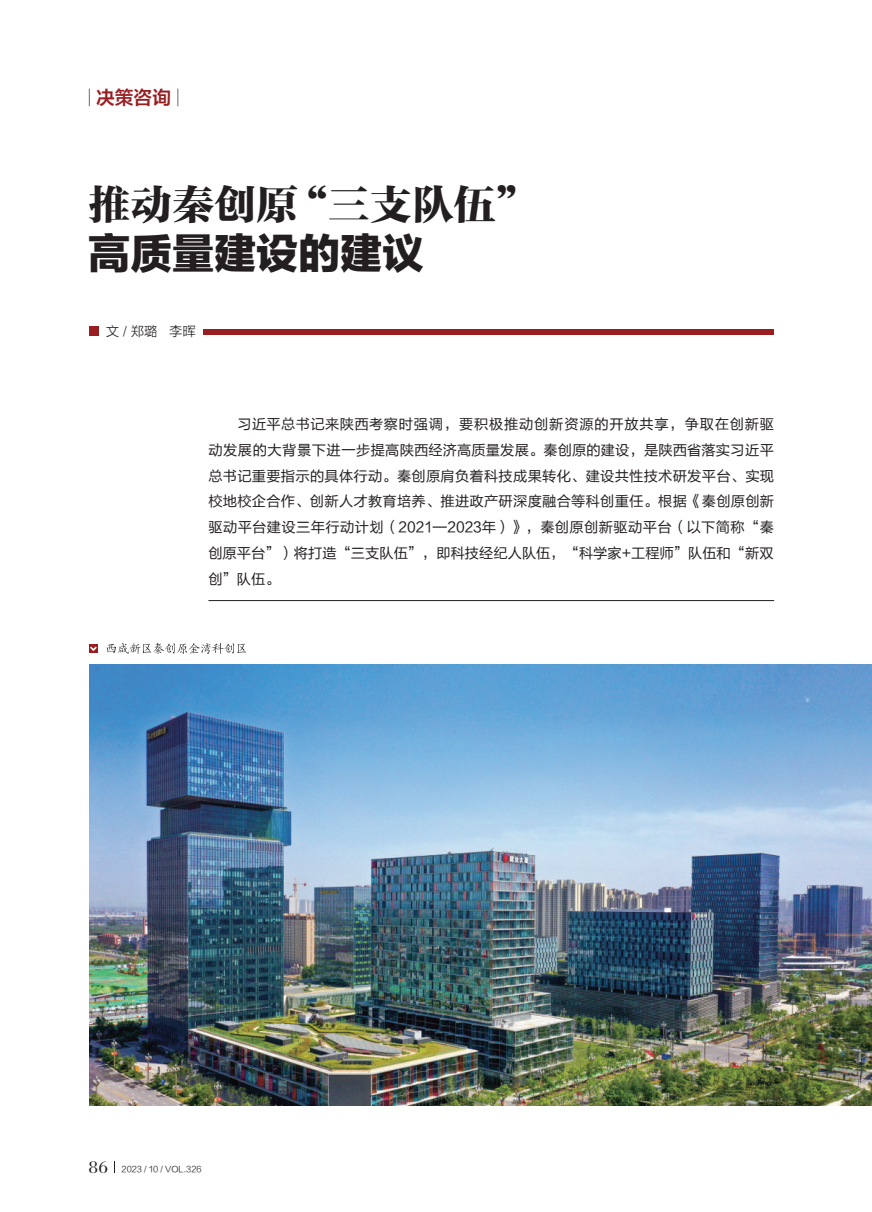
<style>
.page{position:relative;width:872px;height:1212px;background:#fff}
.page>*{position:absolute;margin:0;border:0;box-sizing:border-box;transform-origin:0 0}
.t1{font:42px "FZTYSK GBK1 0";color:#231f20}
.t2{font:42px "FZLTTHK GBK1 0";color:#231f20}
.t3{font:18.75px "FZLTZCHK GBK1 0";color:#981e21}
.t4{font:14.25px/25.8px "FZLTHK GBK1 0";color:#231f20;text-align:justify}
.t5{font:13.5px "FZLTXHK";color:#231f20}
.t6{font:8.25px "FZLTXIHJW GB1 0";color:#231f20}
.s1{font-family:"FZS3 JW GB1 0";font-size:18px}
</style>
<div class="page">
<svg style="left:178px;top:89px;width:1px;height:17px"></svg>
<svg style="left:89px;top:89px;width:1px;height:17px"></svg>
<div style="left:89px;top:327px;width:10px;height:9px;background:#981e21"></div>
<div style="left:203px;top:329px;width:571px;height:5px;background:#981e21"></div>
<img style="left:89px;top:664px;width:783px;height:442px">
<svg style="left:107px;top:643px;width:139px;height:11px"></svg>
<div style="left:89px;top:644px;width:8px;height:9px;background:#981e21"></div>
<svg style="left:90px;top:645px;width:8px;height:7px"></svg>
<hr style="left:208px;top:600px;width:566px;height:1px;background:#231f20">
<svg style="left:114px;top:1161px;width:1px;height:12px"></svg>
<h2 class="t3" style="left:96px;top:87px;width:76px">决策咨询</h2>
<h1 class="t1" style="left:88px;top:182px;width:451px">推动秦创原“三支队伍”</h1>
<h1 class="t2" style="left:88px;top:231px;width:338px">高质量建设的建议</h1>
<p class="t5" style="left:106px;top:324px;width:92px">文 / 郑璐 李晖</p>
<p class="t4" style="left:208px;top:412px;width:567px;text-indent:29px">习近平总书记来陕西考察时强调，要积极推动创新资源的开放共享，争取在创新驱动发展的大背景下进一步提高陕西经济高质量发展。秦创原的建设，是陕西省落实习近平总书记重要指示的具体行动。秦创原肩负着科技成果转化、建设共性技术研发平台、实现校地校企合作、创新人才教育培养、推进政产研深度融合等科创重任。根据《秦创原创新驱动平台建设三年行动计划（2021—2023年）》，秦创原创新驱动平台（以下简称“秦创原平台”）将打造“三支队伍”，即科技经纪人队伍，“科学家+工程师”队伍和“新双创”队伍。</p>
<p class="t6" style="left:89px;top:1165px;width:114px"><span class="s1">86</span> 2023 / 10 / VOL.326</p>
</div>
